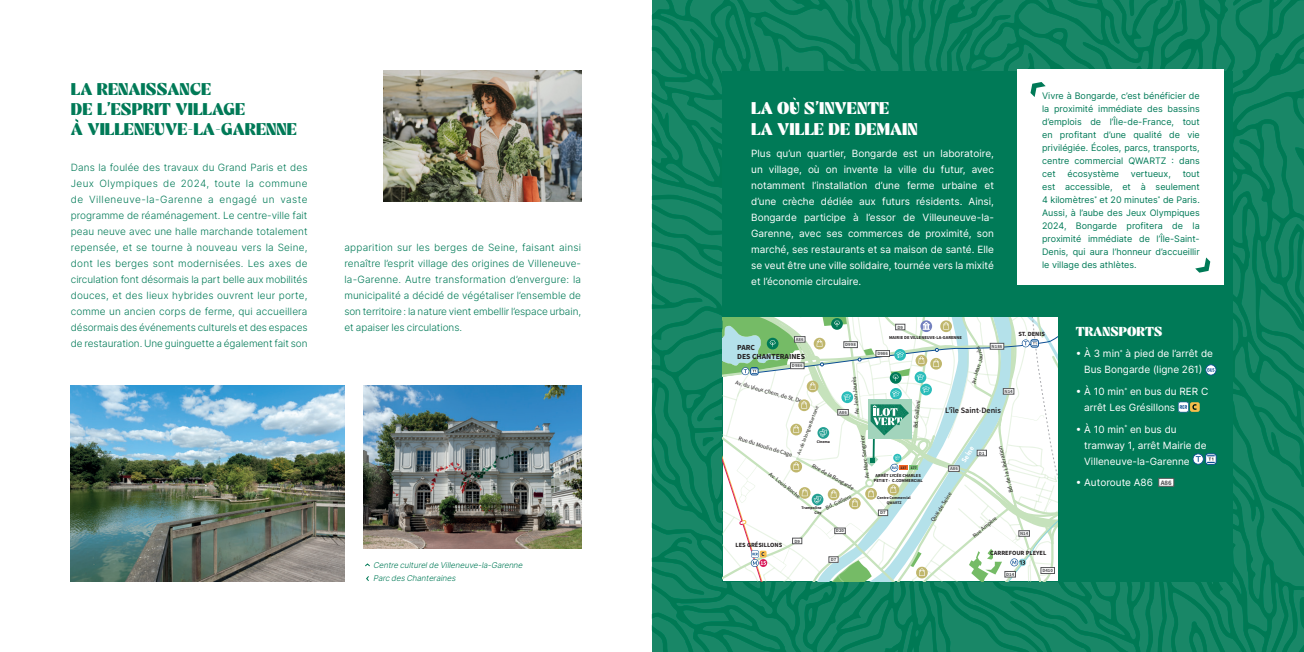
<style>
.page{position:relative;width:1304px;height:652px;background:#fff}
.page>*{position:absolute;margin:0;border:0;box-sizing:border-box;transform-origin:0 0}
.t1{font:17px "Mechta";color:#007a57}
.t2{font:17px "Mechta";color:#fff}
.t3{font:13px "Mechta";color:#fff}
.t4{font:300 10px/16px "Inter";letter-spacing:-.005em;color:#007a57;text-align:justify}
.t5{font:10px/16px "Inter";color:#fff}
.t6{font:9px/13px "Inter";color:#007a57;text-align:justify}
.t7{font:600 8.2px "Source Sans Pro";color:#231f20}
.t8{font:italic 300 8px "Inter";color:#007a57}
.t9{font:700 7.7px/9.3px "Source Sans Pro";color:#231f20}
.t10{font:700 7.3px "Source Sans Pro";color:#fff}
.t11{font:700 6.3px "Source Sans Pro";color:#231f20}
.t12{font:5.9px "Source Sans Pro";color:#231f20}
.t13{font:5px "Source Sans Pro";color:#231f20}
.t14{font:700 4.8px "Source Sans Pro";color:#57585a}
.t15{font:700 4.5px/5.4px "Source Sans Pro";color:#231f20;text-align:center}
.t16{font:700 4px/4.5px "Source Sans Pro";color:#231f20;text-align:center}
.t17{font:700 3.8px "Source Sans Pro";color:#231f20}
</style>
<div class="page">
<svg style="left:652px;top:0;width:652px;height:652px;background:#108260"></svg>
<div style="left:723px;top:71px;width:510px;height:510px;background:#007a57"></div>
<div style="left:1018px;top:69px;width:206px;height:216px;background:#fff"></div>
<svg style="left:1030px;top:82px;width:16px;height:15px"></svg>
<svg style="left:1195px;top:257px;width:15px;height:16px"></svg>
<svg style="left:1205px;top:364px;width:11px;height:11px"></svg>
<svg style="left:1178px;top:402px;width:22px;height:10px"></svg>
<div style="left:1205px;top:453px;width:11px;height:12px;border:1px solid #094e90;border-radius:3px"></div>
<svg style="left:1193px;top:453px;width:22px;height:12px"></svg>
<div style="left:1159px;top:478px;width:15px;height:8px;background:#fff;border:1px solid #57585a"></div>
<img style="left:71px;top:386px;width:273px;height:195px">
<img style="left:383px;top:71px;width:198px;height:130px">
<img style="left:364px;top:386px;width:217px;height:163px">
<svg style="left:365px;top:563px;width:5px;height:4px"></svg>
<svg style="left:366px;top:576px;width:3px;height:5px"></svg>
<svg style="left:696px;top:317px;width:361px;height:264px;background:#d4e8df"></svg>
<p class="t1" style="left:71px;top:81px;width:142px">LA RENAISSANCE</p>
<p class="t1" style="left:71px;top:102px;width:176px">DE L’ESPRIT VILLAGE</p>
<p class="t1" style="left:71px;top:122px;width:228px">A VILLENEUVE-LA-GARENNE</p>
<p class="t4" style="left:71px;top:159px;width:238px">Dans la foulée des travaux du Grand Paris et des Jeux Olympiques de 2024, toute la commune de Villeneuve-la-Garenne a engagé un vaste programme de réaménagement. Le centre-ville fait peau neuve avec une halle marchande totalement repensée, et se tourne à nouveau vers la Seine, dont les berges sont modernisées. Les axes de circulation font désormais la part belle aux mobilités douces, et des lieux hybrides ouvrent leur porte, comme un ancien corps de ferme, qui accueillera désormais des événements culturels et des espaces de restauration. Une guinguette a également fait son</p>
<p class="t4" style="left:344px;top:239px;width:238px">apparition sur les berges de Seine, faisant ainsi renaître l’esprit village des origines de Villeneuve&shy;la-Garenne. Autre transformation d’envergure: la municipalité a décidé de végétaliser l’ensemble de son territoire : la nature vient embellir l’espace urbain, et apaiser les circulations.</p>
<p class="t8" style="left:373px;top:559px;width:153px">Centre culturelde Villeneuve-la-Garenne</p>
<p class="t8" style="left:373px;top:572px;width:86px">Parc desChanteraines</p>
<p class="t2" style="left:751px;top:101px;width:140px">LA OU S’INVENTE</p>
<p class="t2" style="left:751px;top:121px;width:168px">LA VILLE DE DEMAIN</p>
<p class="t5" style="left:751px;top:145px;width:244px;text-align:justify">Plus qu’un quartier, Bongarde est un laboratoire, un village, où on invente la ville du futur, avec notamment l’installation d’une ferme urbaine et d’une crèche dédiée aux futurs résidents. Ainsi, Bongarde participe à l’essor de Villeuneuve-la-Garenne, avec ses commerces de proximité, son marché, ses restaurants et sa maison de santé. Elle se veut être une ville solidaire, tournée vers la mixité et l’économie circulaire.</p>
<p class="t6" style="left:1042px;top:89px;width:159px">Vivre à Bongarde, c’est bénéficier de la proximité immédiate des bassins d’emplois de l’Île-de-France, tout en profitant d’une qualité de vie privilégiée. Écoles, parcs, transports, centre commercial QWARTZ : dans cet</p>
<p class="t6" style="left:1067px;top:167px;width:53px">écosystème</p>
<p class="t6" style="left:1131px;top:167px;width:42px">vertueux,</p>
<p class="t6" style="left:1042px;top:167px;width:159px;text-indent:141px">tout est accessible, et à seulement 4 kilomètres<sup>*</sup> et 20 minutes<sup>*</sup> de Paris.</p>
<p class="t6" style="left:1042px;top:206px;width:159px">Aussi, à l’aube des Jeux Olympiques 2024, Bongarde profitera de la proximité immédiate de l’Île-Saint-Denis, qui aura l’honneur d’accueillir le village des athlètes.</p>
<p class="t14" style="left:796px;top:336px;width:9px">A86</p>
<p class="t9" style="left:737px;top:342px;width:69px">PARC<br>DES CHANTERAINES</p>
<p class="t14" style="left:792px;top:362px;width:12px">D986</p>
<p class="t14" style="left:845px;top:341px;width:12px">D998</p>
<p class="t14" style="left:897px;top:324px;width:7px">D9</p>
<p class="t15" style="left:889px;top:335px;width:74px">MAIRIE DE VILLENEUVE-LA-GARENNE</p>
<p class="t14" style="left:877px;top:350px;width:12px">D986</p>
<p class="t14" style="left:992px;top:343px;width:12px">N186</p>
<p class="t11" style="left:1018px;top:329px;width:28px">ST. DENIS</p>
<p class="t12" style="left:853px;top:415px;width:40px;rotate:-95deg">Av. Jean Jaurès</p>
<p class="t12" style="left:737px;top:379px;width:78px;rotate:16deg">Av. du Vieux Chem. de St. Denis</p>
<p class="t12" style="left:740px;top:435px;width:57px;rotate:17deg">Rue du M oulin de Cage</p>
<p class="t12" style="left:772px;top:470px;width:39px;rotate:38deg">Av. Louis Roche</p>
<p class="t14" style="left:1004px;top:388px;width:10px">N14</p>
<p class="t12" style="left:912px;top:428px;width:30px;rotate:-84deg">Bd. Gallieni</p>
<p class="t13" style="left:796px;top:453px;width:53px;rotate:-69deg">Av. de la longue Bertrane</p>
<p class="t7" style="left:945px;top:405px;width:57px">L’île Saint-Denis</p>
<p class="t14" style="left:839px;top:409px;width:9px">A86</p>
<p class="t12" style="left:864px;top:479px;width:45px;rotate:-97deg">Av. M arc Sangnier</p>
<p class="t16" style="left:817px;top:440px;width:15px">Cinema</p>
<p class="t12" style="left:1008px;top:493px;width:49px;rotate:-104deg">Bd. de la Libération</p>
<p class="t10" style="left:959px;top:459px;width:19px;rotate:-58deg">Seine</p>
<p class="t14" style="left:979px;top:450px;width:7px">D1</p>
<p class="t12" style="left:814px;top:462px;width:49px;rotate:30deg">Rue de la Bongarde</p>
<p class="t17" style="left:900px;top:465px;width:18px">137 177</p>
<p class="t14" style="left:950px;top:465px;width:9px">A86</p>
<p class="t15" style="left:874px;top:472px;width:50px">ARRÊT LYCÉE CHARLES<br>PETIET - C.COMMERCIAL</p>
<p class="t12" style="left:824px;top:505px;width:30px;rotate:-25deg">Bd. Gallieni</p>
<p class="t12" style="left:929px;top:519px;width:35px;rotate:-57deg">Quai de Seine</p>
<p class="t16" style="left:877px;top:496px;width:35px">Centre Commercial<br>QWARTZ</p>
<p class="t16" style="left:802px;top:506px;width:22px;line-height:4.8px;text-align:right">Trampoline<br>City</p>
<p class="t14" style="left:880px;top:509px;width:7px">D7</p>
<p class="t12" style="left:971px;top:534px;width:31px;rotate:-40deg">Rue Ampère</p>
<p class="t14" style="left:836px;top:528px;width:10px">D20</p>
<p class="t14" style="left:1020px;top:530px;width:10px">N14</p>
<p class="t14" style="left:794px;top:538px;width:7px">D9</p>
<p class="t11" style="left:735px;top:540px;width:48px">LES GRÉSILLONS</p>
<p class="t14" style="left:831px;top:556px;width:7px">D7</p>
<p class="t11" style="left:990px;top:548px;width:58px">CARREFOUR PLEYEL</p>
<p class="t14" style="left:1006px;top:571px;width:10px">D14</p>
<p class="t14" style="left:1042px;top:567px;width:12px">D410</p>
<p class="t3" style="left:1076px;top:325px;width:88px">TRANSPORTS</p>
<p class="t5" style="left:1076px;top:345px;width:139px;text-align:center">• À 3 min<sup>*</sup> à pied de l’arrêt de<br>Bus Bongarde (ligne 261)</p>
<p class="t5" style="left:1084px;top:383px;width:126px;text-indent:-8px">• À 10 min<sup>*</sup> en bus du RER C arrêt Les Grésillons</p>
<p class="t5" style="left:1084px;top:421px;width:124px;text-indent:-8px">• À 10 min<sup>*</sup> en bus du tramway 1, arrêt Mairie de<br>Villeneuve-la-Garenne</p>
<p class="t5" style="left:1076px;top:475px;width:98px">• Autoroute A86 <sup>A86</sup></p>
</div>
